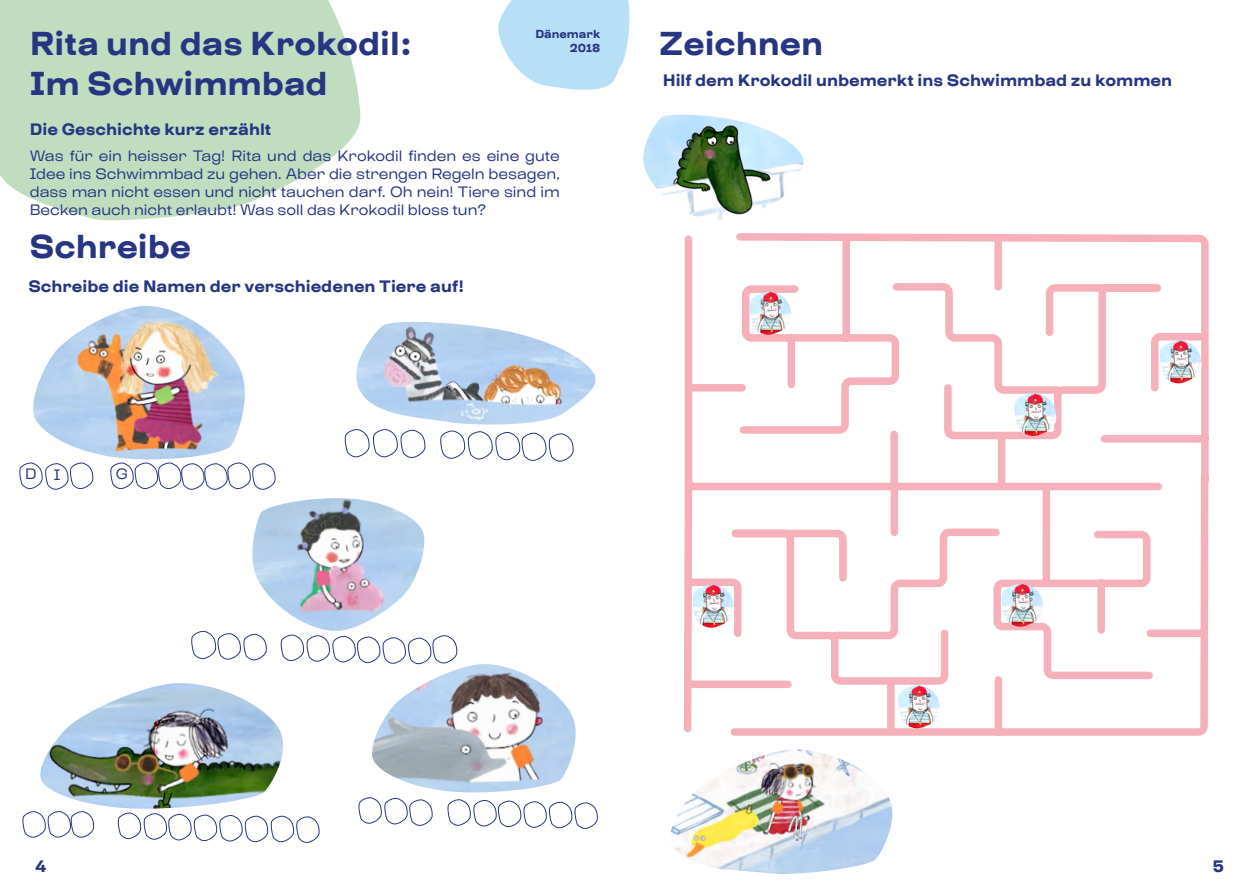
<style>
.page{position:relative;width:1259px;height:893px;background:#fff}
.page>*{position:absolute;margin:0;border:0;box-sizing:border-box;transform-origin:0 0}
.t1{font:33px/39.6px "Boogie School Sans High 6 th";color:#283583}
.t2{font:16.5px "Boogie School Sans High 6 th";color:#283583}
.t3{font:15px/18px "Boogie School Sans High 3 rd";color:#283583;text-align:justify}
.t4{font:11.55px/13.8px "Boogie School Sans High 6 th";color:#283583;text-align:right}
</style>
<div class="page">
<svg style="left:498px;top:0;width:132px;height:90px;background:#c1e3f6"></svg>
<svg style="left:0;top:0;width:361px;height:221px;background:#c6e1c5"></svg>
<img style="left:252px;top:498px;width:173px;height:133px">
<img style="left:356px;top:322px;width:240px;height:103px">
<img style="left:40px;top:683px;width:243px;height:126px">
<img style="left:33px;top:306px;width:212px;height:154px">
<img style="left:372px;top:664px;width:204px;height:129px">
<svg style="left:19px;top:462px;width:74px;height:28px"></svg>
<svg style="left:358px;top:797px;width:74px;height:29px"></svg>
<svg style="left:22px;top:811px;width:72px;height:27px"></svg>
<svg style="left:440px;top:430px;width:133px;height:32px"></svg>
<svg style="left:447px;top:799px;width:151px;height:30px"></svg>
<svg style="left:117px;top:812px;width:202px;height:31px"></svg>
<svg style="left:683px;top:233px;width:526px;height:503px"></svg>
<img style="left:643px;top:115px;width:161px;height:105px">
<img style="left:670px;top:749px;width:223px;height:125px">
<img style="left:748px;top:292px;width:44px;height:44px">
<img style="left:1013px;top:393px;width:44px;height:44px">
<img style="left:1158px;top:340px;width:44px;height:44px">
<img style="left:691px;top:585px;width:44px;height:44px">
<img style="left:1000px;top:584px;width:44px;height:44px">
<img style="left:896px;top:685px;width:44px;height:44px">
<svg style="left:110px;top:462px;width:165px;height:28px"></svg>
<svg style="left:344px;top:429px;width:81px;height:29px"></svg>
<svg style="left:191px;top:630px;width:76px;height:31px"></svg>
<svg style="left:280px;top:634px;width:177px;height:30px"></svg>
<h1 class="t1" style="left:30px;top:25px;width:384px">Rita und das Krokodil:<br>Im Schwimmbad</h1>
<p class="t2" style="left:30px;top:119px;width:243px">Die Geschichte kurz erzählt</p>
<p class="t4" style="left:535px;top:28px;width:67px">Dänemark<br>2018</p>
<p class="t3" style="left:30px;top:147px;width:531px">Was für ein heisser Tag! Rita und das Krokodil finden es eine gute Idee ins Schwimmbad zu gehen. Aber die strengen Regeln besagen, dass man nicht essen und nicht tauchen darf. Oh nein! Tiere sind im Becken auch nicht erlaubt! Was soll das Krokodil bloss tun?</p>
<h1 class="t1" style="left:30px;top:228px;width:163px">Schreibe</h1>
<p class="t2" style="left:28px;top:276px;width:437px">Schreibe die Namen der verschiedenen Tiere auf!</p>
<h1 class="t1" style="left:659px;top:25px;width:165px">Zeichnen</h1>
<p class="t2" style="left:663px;top:70px;width:511px">Hilf dem Krokodil unbemerkt ins Schwimmbad zu kommen</p>
<p class="t3" style="left:25px;top:466px;width:37px">D I</p>
<p class="t3" style="left:116px;top:465px;width:14px">G</p>
<p class="t2" style="left:35px;top:856px;width:13px">4</p>
<p class="t2" style="left:1212px;top:856px;width:13px">5</p>
</div>
